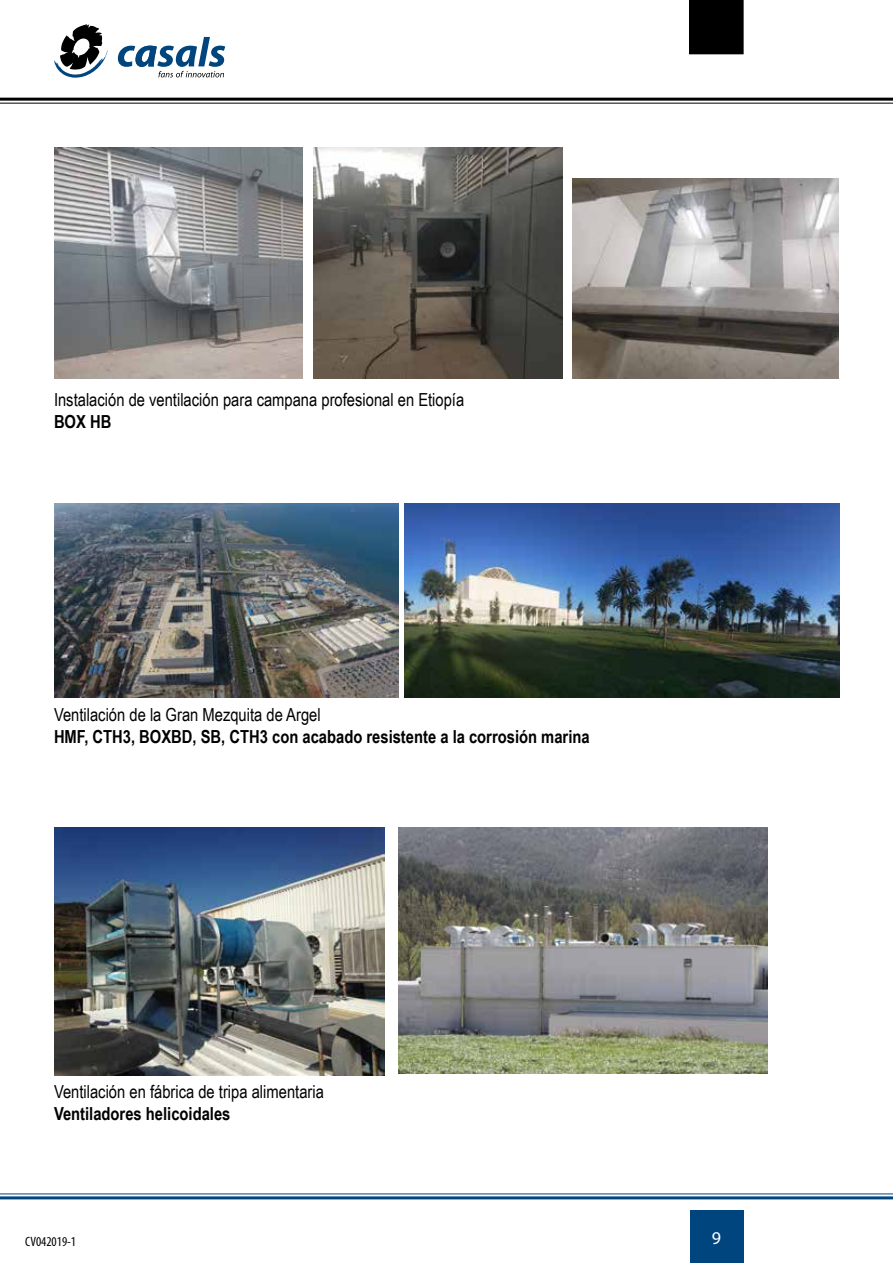
<style>
.page{position:relative;width:893px;height:1263px;background:#fff}
.page>*{position:absolute;margin:0;border:0;box-sizing:border-box;transform-origin:0 0}
.t1{font:18px "Arial Narrow";color:#000}
.t2{font:700 18px "Arial Narrow";color:#000}
.t3{font:18px "Myriad";color:#fff}
.t4{font:condensed 13.5px "Myriad";color:#000}
</style>
<div class="page">
<svg style="left:118px;top:37px;width:107px;height:40px"></svg>
<svg style="left:54px;top:24px;width:54px;height:54px"></svg>
<div style="left:689px;top:0;width:54px;height:54px;background:#000"></div>
<div style="left:690px;top:1210px;width:53px;height:53px;background:#00457d"></div>
<hr style="left:0;top:98px;width:893px;height:3px;background:#000">
<hr style="left:0;top:103px;width:893px;height:1px;background:#000">
<hr style="left:0;top:1193px;width:893px;height:1px;background:#00457d">
<hr style="left:0;top:1196px;width:893px;height:3px;background:#00457d">
<img style="left:54px;top:147px;width:249px;height:231px">
<img style="left:314px;top:147px;width:249px;height:231px">
<img style="left:572px;top:178px;width:267px;height:200px">
<img style="left:54px;top:504px;width:344px;height:193px">
<img style="left:404px;top:504px;width:435px;height:193px">
<img style="left:54px;top:827px;width:330px;height:248px">
<img style="left:398px;top:827px;width:369px;height:246px">
<p class="t1" style="left:54px;top:387px;width:412px">Instalación de ventilación para campana profesional en Etiopía</p>
<p class="t2" style="left:54px;top:408px;width:59px">BOX HB</p>
<p class="t1" style="left:54px;top:702px;width:268px">Ventilación de la Gran Mezquita de Argel</p>
<p class="t2" style="left:54px;top:723px;width:537px">HMF, CTH3, BOXBD, SB, CTH3 con acabado resistente a la corrosión marina</p>
<p class="t1" style="left:54px;top:1079px;width:271px">Ventilación en fábrica de tripa alimentaria</p>
<p class="t2" style="left:54px;top:1100px;width:178px">Ventiladores helicoidales</p>
<p class="t4" style="left:25px;top:1234px;width:52px">CV042019-1</p>
<p class="t3" style="left:712px;top:1228px;width:11px">9</p>
</div>
